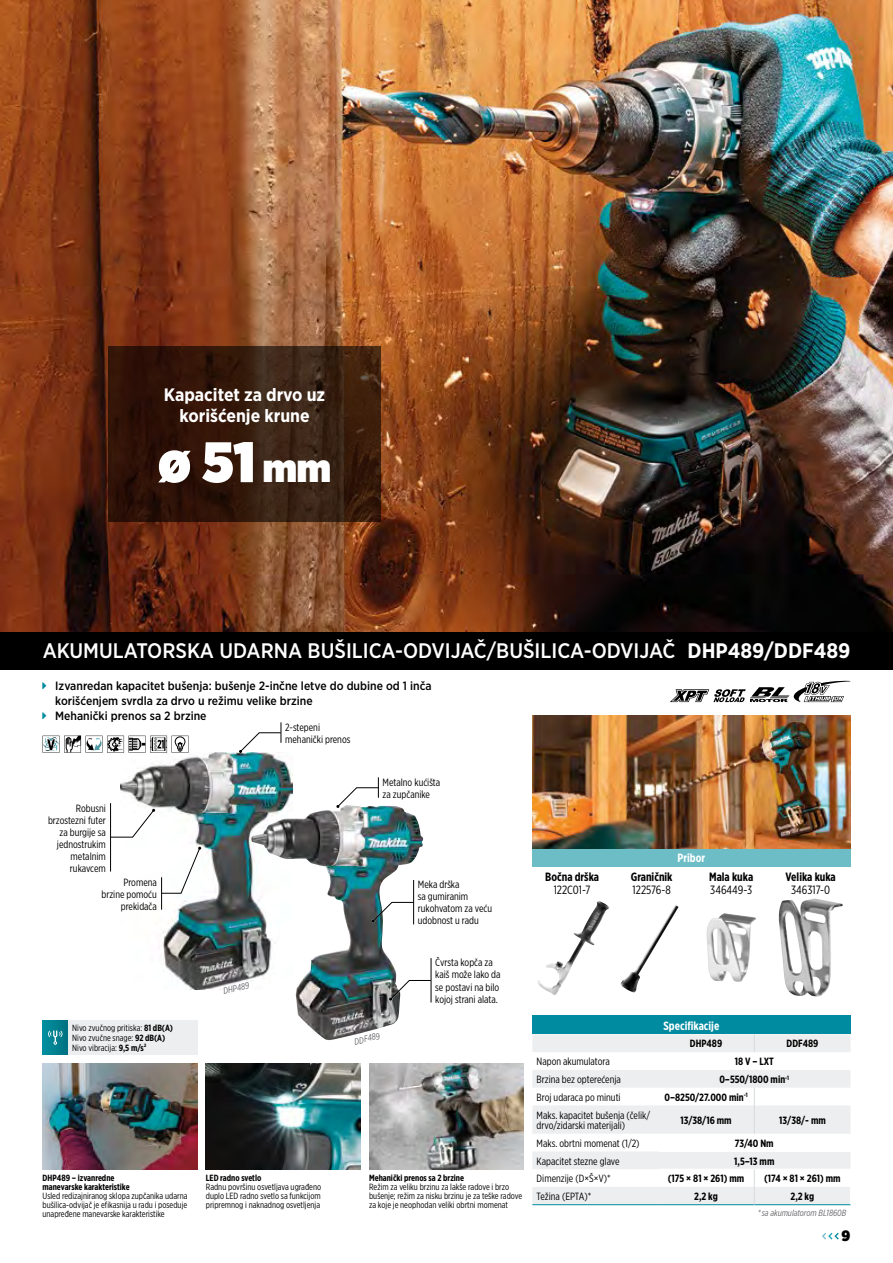
<style>
.page{position:relative;width:893px;height:1263px;background:#fff}
.page>*{position:absolute;margin:0;border:0;box-sizing:border-box;transform-origin:0 0}
.t1{font:900 57px "Gotham Narrow";color:#fff}
.t2{font:500 21px "Gotham Narrow";color:#fff}
.t3{font:700 18px/21.6px "Gotham Narrow";color:#fff;text-align:center}
.t4{font:900 15px "Gotham Narrow";color:#000}
.t5{font:500 12px/15px "Gotham Narrow";color:#000}
.t6{font:700 12px "Gotham X Narrow";color:#000}
.t7{font:12px "Gotham X Narrow";color:#000}
.t8{font:700 12px "Gotham X Narrow";color:#fff}
.t9{font:10.5px/12px "Gotham X Narrow";color:#000}
.t10{font:700 10.5px "Gotham X Narrow";color:#000}
.t11{font:9px/9px "Gotham X Narrow";color:#000;text-align:justify}
.t12{font:700 9px/9px "Gotham X Narrow";color:#000}
.t13{font:italic 9px "Gotham X Narrow";color:#68676c}
.s1{font-size:39px}
.s2{font-weight:700}
</style>
<div class="page">
<div style="left:0;top:631px;width:893px;height:39px;background:#000"></div>
<img style="left:120px;top:753px;width:172px;height:237px">
<img style="left:251px;top:805px;width:172px;height:235px">
<img style="left:0;top:0;width:893px;height:631px">
<svg style="left:43px;top:736px;width:146px;height:17px"></svg>
<img style="left:43px;top:1063px;width:154px;height:106px">
<img style="left:369px;top:1063px;width:155px;height:106px">
<img style="left:206px;top:1063px;width:155px;height:106px">
<div style="left:43px;top:1020px;width:25px;height:34px;background:linear-gradient(to bottom,#008090,#008090)"></div>
<div style="left:68px;top:1020px;width:129px;height:34px;background:#edeeef"></div>
<svg style="left:48px;top:1030px;width:15px;height:15px"></svg>
<svg style="left:108px;top:347px;width:273px;height:175px;background:#341a0d"></svg>
<svg style="left:670px;top:681px;width:180px;height:21px"></svg>
<div style="left:161px;top:847px;width:41px;height:47px;background:#fff"></div>
<svg style="left:162px;top:847px;width:39px;height:47px"></svg>
<svg style="left:111px;top:809px;width:45px;height:29px"></svg>
<svg style="left:111px;top:809px;width:44px;height:28px"></svg>
<hr style="left:161px;top:877px;width:1px;height:33px;background:#000">
<hr style="left:110px;top:803px;width:1px;height:68px;background:#000">
<div style="left:371px;top:902px;width:43px;height:21px;background:#554d50"></div>
<svg style="left:372px;top:902px;width:41px;height:21px"></svg>
<svg style="left:388px;top:980px;width:1px;height:21px"></svg>
<svg style="left:389px;top:980px;width:42px;height:21px"></svg>
<svg style="left:336px;top:777px;width:43px;height:31px"></svg>
<hr style="left:413px;top:880px;width:1px;height:44px;background:#000">
<svg style="left:239px;top:722px;width:43px;height:31px"></svg>
<hr style="left:431px;top:958px;width:1px;height:44px;background:#000">
<div style="left:532px;top:1015px;width:318px;height:19px;background:#008ba0"></div>
<svg style="left:532px;top:1034px;width:318px;height:170px;fill:#edeeef"></svg>
<hr style="left:532px;top:1204px;width:126px;height:1px;background:#008ba0">
<hr style="left:658px;top:1204px;width:96px;height:1px;background:#008ba0">
<hr style="left:754px;top:1204px;width:97px;height:1px;background:#008ba0">
<hr style="left:658px;top:1151px;width:96px;height:1px;background:#fff">
<hr style="left:754px;top:1151px;width:96px;height:1px;background:#fff">
<hr style="left:658px;top:1169px;width:96px;height:1px;background:#fff">
<hr style="left:754px;top:1169px;width:97px;height:1px;background:#fff">
<svg style="left:754px;top:1034px;width:1px;height:18px"></svg>
<svg style="left:754px;top:1088px;width:1px;height:46px"></svg>
<svg style="left:754px;top:1169px;width:1px;height:35px"></svg>
<div style="left:532px;top:848px;width:318px;height:19px;background:#6dbdc7"></div>
<img style="left:537px;top:902px;width:60px;height:93px">
<img style="left:620px;top:905px;width:59px;height:87px">
<img style="left:707px;top:913px;width:49px;height:69px">
<img style="left:779px;top:899px;width:64px;height:97px">
<img style="left:532px;top:715px;width:318px;height:133px">
<svg style="left:822px;top:1233px;width:17px;height:6px"></svg>
<h3 class="t3" style="left:164px;top:383px;width:163px">Kapacitet za drvo uz korišćenje krune</h3>
<h1 class="t1" style="left:158px;top:423px;width:174px">ø 51 <span class="s1">mm</span></h1>
<h2 class="t2" style="left:43px;top:637px;width:809px">AKUMULATORSKA UDARNA BUŠILICA-ODVIJAČ/BUŠILICA-ODVIJAČ <span class="s2">DHP489/DDF489</span></h2>
<p class="t5" style="left:55px;top:678px;width:378px">Izvanredan kapacitet bušenja: bušenje 2-inčne letve do dubine od 1 inča korišćenjem svrdla za drvo u režimu velike brzine<br>Mehanički prenos sa 2 brzine</p>
<p class="t9" style="left:285px;top:721px;width:67px">2-stepeni mehanički prenos</p>
<p class="t9" style="left:383px;top:776px;width:59px">Metalno kućišta za zupčanike</p>
<p class="t9" style="left:48px;top:802px;width:59px;text-align:right">Robusni brzostezni futer za burgije sa jednostrukim metalnim rukavcem</p>
<p class="t9" style="left:102px;top:876px;width:57px;text-align:right">Promena brzine pomoću prekidača</p>
<p class="t9" style="left:418px;top:878px;width:76px">Meka drška<br>sa gumiranim rukohvatom za veću udobnost u radu</p>
<p class="t6" style="left:545px;top:869px;width:55px">Bočna drška</p>
<p class="t7" style="left:554px;top:883px;width:38px">122C01-7</p>
<p class="t8" style="left:678px;top:851px;width:29px">Pribor</p>
<p class="t6" style="left:631px;top:869px;width:43px">Graničnik</p>
<p class="t7" style="left:633px;top:883px;width:40px">122576-8</p>
<p class="t6" style="left:709px;top:869px;width:46px">Mala kuka</p>
<p class="t7" style="left:710px;top:883px;width:43px">346449-3</p>
<p class="t6" style="left:786px;top:869px;width:52px">Velika kuka</p>
<p class="t7" style="left:791px;top:883px;width:41px">346317-0</p>
<p class="t13" style="left:222px;top:986px;width:28px;rotate:-14deg">DHP489</p>
<p class="t9" style="left:435px;top:957px;width:67px">Čvrsta kopča za kaiš može lako da se postavi na bilo kojoj strani alata.</p>
<p class="t11" style="left:72px;top:1023px;width:102px;line-height:9.8px;text-align:left">Nivo zvučnog pritiska: <span class="s2">81 dB(A)<br></span>Nivo zvučne snage: <span class="s2">92 dB(A)<br></span>Nivo vibracija: <span class="s2">9,5 m/s²</span></p>
<p class="t13" style="left:353px;top:1036px;width:27px;rotate:-14deg">DDF489</p>
<p class="t8" style="left:663px;top:1018px;width:57px">Specifikacije</p>
<p class="t10" style="left:690px;top:1037px;width:34px">DHP489</p>
<p class="t10" style="left:787px;top:1037px;width:33px">DDF489</p>
<p class="t12" style="left:43px;top:1173px;width:89px">DHP489 – izvanredne manevarske karakteristike</p>
<p class="t11" style="left:43px;top:1191px;width:146px">Usled redizajniranog sklopa zupčanika udarna bušilica-odvijač je efikasnija u radu i poseduje unapređene manevarske karakteristike</p>
<p class="t12" style="left:206px;top:1173px;width:57px">LED radno svetlo</p>
<p class="t11" style="left:206px;top:1182px;width:117px">Radnu površinu osvetljava ugrađeno duplo LED radno svetlo sa funkcijom pripremnog i naknadnog osvetljenja</p>
<p class="t12" style="left:369px;top:1173px;width:96px">Mehanički prenos sa 2 brzine</p>
<p class="t11" style="left:369px;top:1182px;width:155px;text-align:left">Režim za veliku brzinu za lakše radove i brzo bušenje; režim za nisku brzinu je za teške radove za koje je neophodan veliki obrtni momenat</p>
<p class="t9" style="left:537px;top:1055px;width:75px">Napon akumulatora</p>
<p class="t10" style="left:735px;top:1055px;width:41px">18 V – LXT</p>
<p class="t9" style="left:537px;top:1073px;width:86px">Brzina bez opterećenja</p>
<p class="t10" style="left:719px;top:1073px;width:71px">0–550/1800 min<sup>-1</sup></p>
<p class="t9" style="left:537px;top:1091px;width:86px">Broj udaraca po minuti</p>
<p class="t10" style="left:664px;top:1090px;width:85px">0–8250/27.000 min<sup>-1</sup></p>
<p class="t9" style="left:537px;top:1109px;width:115px;line-height:10.5px">Maks. kapacitet bušenja (čelik/ drvo/zidarski materijali)</p>
<p class="t10" style="left:680px;top:1113px;width:53px">13/38/16 mm</p>
<p class="t10" style="left:779px;top:1113px;width:48px">13/38/- mm</p>
<p class="t9" style="left:537px;top:1137px;width:104px">Maks. obrtni momenat (1/2)</p>
<p class="t10" style="left:735px;top:1136px;width:40px">73/40 Nm</p>
<p class="t9" style="left:537px;top:1155px;width:84px">Kapacitet stezne glave</p>
<p class="t10" style="left:734px;top:1154px;width:42px">1,5–13 mm</p>
<p class="t9" style="left:537px;top:1172px;width:76px">Dimenzije (D×Š×V)*</p>
<p class="t10" style="left:668px;top:1172px;width:78px">(175 × 81 × 261) mm</p>
<p class="t10" style="left:764px;top:1172px;width:78px">(174 × 81 × 261) mm</p>
<p class="t9" style="left:537px;top:1190px;width:56px">Težina (EPTA)*</p>
<p class="t10" style="left:694px;top:1190px;width:25px">2,2 kg</p>
<p class="t10" style="left:790px;top:1190px;width:25px">2,2 kg</p>
<p class="t13" style="left:758px;top:1207px;width:90px">*sa akumulatorom BL1860B</p>
<h3 class="t4" style="left:842px;top:1225px;width:10px">9</h3>
</div>
